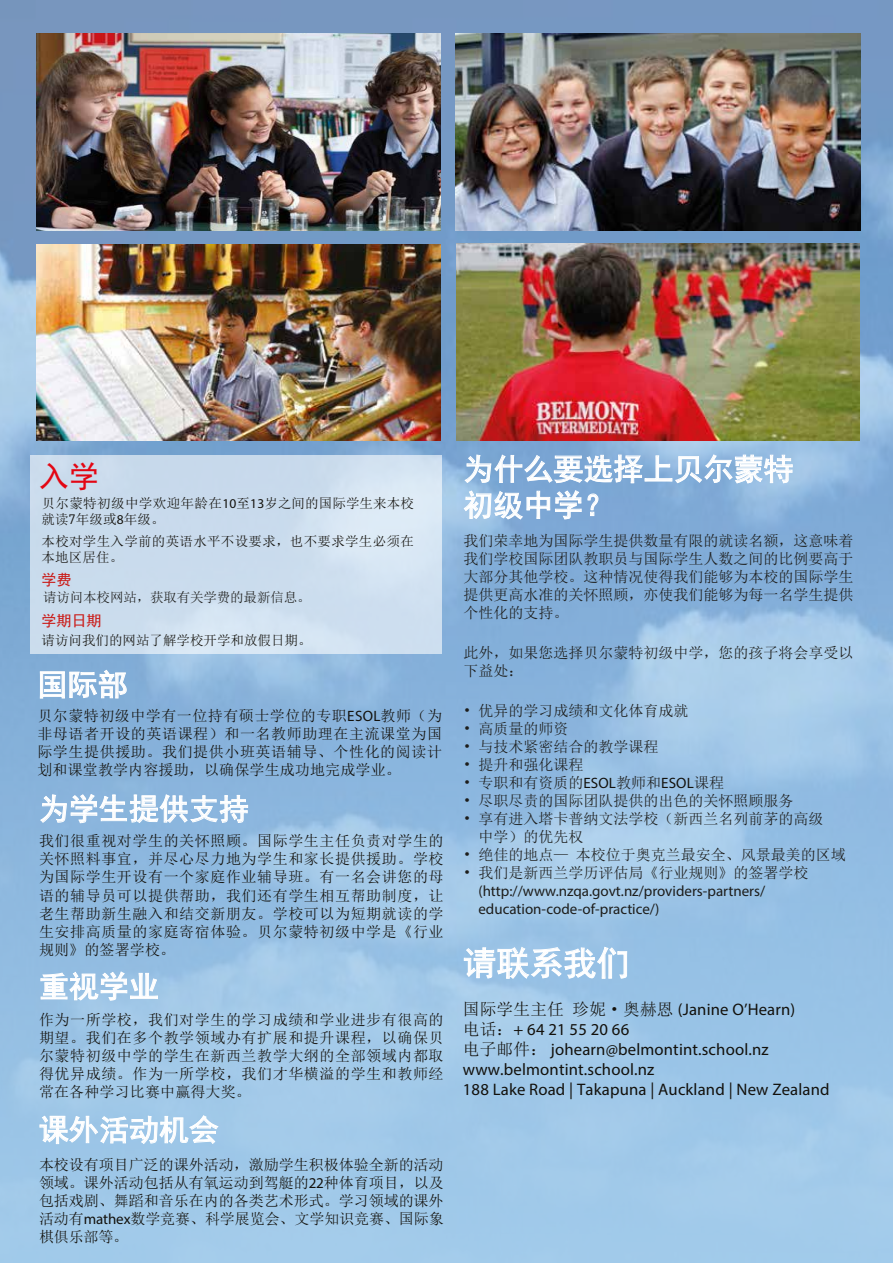
<style>
.page{position:relative;width:893px;height:1263px;background:#fff}
.page>*{position:absolute;margin:0;border:0;box-sizing:border-box;transform-origin:0 0}
.t1{font:33.45px "Sim Hei";color:#fff}
.t2{font:30px/36px "Sim Hei";color:#fff}
.t3{font:30px "Sim Hei";color:#e30613}
.t4{font:16.65px/20.1px "Myriad Pro";letter-spacing:.01em;color:#13110c}
.t5{font:15px/18px "N Sim Sun";letter-spacing:.04em;color:#13110c;text-align:justify}
.t6{font:15px/18px "N Sim Sun";color:#1d1d1b}
.t7{font:15px/18px "Myriad Pro";color:#1d1d1b}
.t8{font:15px "Sim Hei";color:#ca1b18}
.t9{font:13.5px/16.2px "N Sim Sun";letter-spacing:.015em;color:#13110c}
.t10{font:13.5px "N Sim Sun";letter-spacing:-.01em;color:#1d1d1b}
.s1{font-family:"Myriad Pro"}
.s2{font-family:"DIN Pro"}
.s3{font-family:"Myriad Pro";color:#13110c}
.s4{font-family:"N Sim Sun"}
</style>
<div class="page">
<img style="left:0;top:0;width:893px;height:1263px">
<div style="left:31px;top:455px;width:411px;height:199px;background:linear-gradient(to right,#c7d9eb,#d5e4f3)"></div>
<img style="left:36px;top:245px;width:404px;height:195px">
<svg style="left:40px;top:670px;width:87px;height:29px;background:#acc9e4"></svg>
<svg style="left:40px;top:794px;width:208px;height:29px;background:#a9c8e5"></svg>
<svg style="left:40px;top:971px;width:118px;height:30px;background:#b6d2eb"></svg>
<svg style="left:39px;top:1115px;width:180px;height:29px;background:#b7d5ed"></svg>
<svg style="left:464px;top:454px;width:329px;height:29px;background:#a4c3e2"></svg>
<svg style="left:464px;top:490px;width:118px;height:29px;background:#a6c4e3"></svg>
<svg style="left:588px;top:494px;width:10px;height:22px"></svg>
<svg style="left:464px;top:947px;width:163px;height:32px;background:#b4d2ec"></svg>
<img style="left:456px;top:244px;width:404px;height:196px">
<img style="left:455px;top:33px;width:405px;height:198px">
<img style="left:36px;top:33px;width:404px;height:198px">
<h2 class="t3" style="left:39px;top:461px;width:61px">入学</h2>
<p class="t9" style="left:42px;top:495px;width:374px">贝尔蒙特初级中学欢迎年龄在<span class="s1">10</span>至<span class="s1">13</span>岁之间的国际学生来本校就读<span class="s2">7</span>年级或<span class="s1">8</span>年级。</p>
<p class="t9" style="left:42px;top:533px;width:374px">本校对学生入学前的英语水平不设要求，也不要求学生必须在本地区居住。</p>
<p class="t8" style="left:42px;top:572px;width:31px">学费</p>
<p class="t10" style="left:43px;top:590px;width:269px">请访问本校网站，获取有关学费的最新信息。</p>
<p class="t8" style="left:42px;top:613px;width:62px">学期日期</p>
<p class="t9" style="left:42px;top:632px;width:272px">请访问我们的网站了解学校开学和放假日期。</p>
<h2 class="t2" style="left:37px;top:666px;width:92px">国际部</h2>
<p class="t5" style="left:37px;top:707px;width:406px">贝尔蒙特初级中学有一位持有硕士学位的专职<span class="s1">ESOL</span>教师（为非母语者开设的英语课程）和一名教师助理在主流课堂为国际学生提供援助。我们提供小班英语辅导、个性化的阅读计划和课堂教学内容援助，以确保学生成功地完成学业。</p>
<h2 class="t2" style="left:39px;top:791px;width:211px">为学生提供支持</h2>
<p class="t5" style="left:39px;top:832px;width:406px">我们很重视对学生的关怀照顾。国际学生主任负责对学生的关怀照料事宜，并尽心尽力地为学生和家长提供援助。学校为国际学生开设有一个家庭作业辅导班。有一名会讲您的母语的辅导员可以提供帮助，我们还有学生相互帮助制度，让老生帮助新生融入和结交新朋友。学校可以为短期就读的学生安排高质量的家庭寄宿体验。贝尔蒙特初级中学是《行业规则》的签署学校。</p>
<h2 class="t2" style="left:39px;top:968px;width:121px">重视学业</h2>
<p class="t5" style="left:39px;top:1011px;width:406px">作为一所学校，我们对学生的学习成绩和学业进步有很高的期望。我们在多个教学领域办有扩展和提升课程，以确保贝尔蒙特初级中学的学生在新西兰教学大纲的全部领域内都取得优异成绩。作为一所学校，我们才华横溢的学生和教师经常在各种学习比赛中赢得大奖。</p>
<h2 class="t2" style="left:39px;top:1112px;width:181px">课外活动机会</h2>
<p class="t5" style="left:39px;top:1156px;width:406px">本校设有项目广泛的课外活动，激励学生积极体验全新的活动领域。课外活动包括从有氧运动到驾艇的<span class="s1">22</span>种体育项目，以及包括戏剧、舞蹈和音乐在内的各类艺术形式。学习领域的课外活动有<span class="s1">mathex</span>数学竞赛、科学展览会、文学知识竞赛、国际象棋俱乐部等。</p>
<h2 class="t2" style="left:463px;top:451px;width:331px">为什么要选择上贝尔蒙特初级中学？</h2>
<p class="t6" style="left:463px;top:532px;width:391px;text-align:justify">我们荣幸地为国际学生提供数量有限的就读名额，这意味着我们学校国际团队教职员与国际学生人数之间的比例要高于大部分其他学校。这种情况使得我们能够为本校的国际学生提供更高水准的关怀照顾，亦使我们能够为每一名学生提供个性化的支持。</p>
<p class="t6" style="left:463px;top:643px;width:391px">此外，如果您选择贝尔蒙特初级中学，您的孩子将会享受以下益处：</p>
<p class="t6" style="left:463px;top:701px;width:226px">• 优异的学习成绩和文化体育成就</p>
<p class="t6" style="left:463px;top:719px;width:106px">• 高质量的师资</p>
<p class="t6" style="left:463px;top:737px;width:196px">• 与技术紧密结合的教学课程</p>
<p class="t6" style="left:463px;top:755px;width:121px">• 提升和强化课程</p>
<p class="t6" style="left:463px;top:773px;width:262px">• 专职和有资质的<span class="s3">ESOL</span>教师和<span class="s3">ESOL</span>课程</p>
<p class="t6" style="left:463px;top:791px;width:331px">• 尽职尽责的国际团队提供的出色的关怀照顾服务</p>
<p class="t6" style="left:478px;top:809px;width:346px;text-indent:-15px">• 享有进入塔卡普纳文法学校（新西兰名列前茅的高级中学）的优先权</p>
<p class="t6" style="left:463px;top:845px;width:384px">• 绝佳的地点— 本校位于奥克兰最安全、风景最美的区域</p>
<p class="t6" style="left:463px;top:863px;width:346px">• 我们是新西兰学历评估局《行业规则》的签署学校</p>
<p class="t7" style="left:478px;top:881px;width:288px">(http://www.nzqa.govt.nz/providers-partners/ education-code-of-practice/)</p>
<h1 class="t1" style="left:463px;top:946px;width:168px">请联系我们</h1>
<p class="t4" style="left:463px;top:999px;width:368px"><span class="s4">国际学生主任 珍妮·奥赫恩</span> (Janine O’Hearn)<br><span class="s4">电话：</span>+ 64 21 55 20 66<br><span class="s4">电子邮件：</span> johearn@belmontint.school.nz www.belmontint.school.nz<br>188 Lake Road | Takapuna | Auckland | New Zealand</p>
</div>
